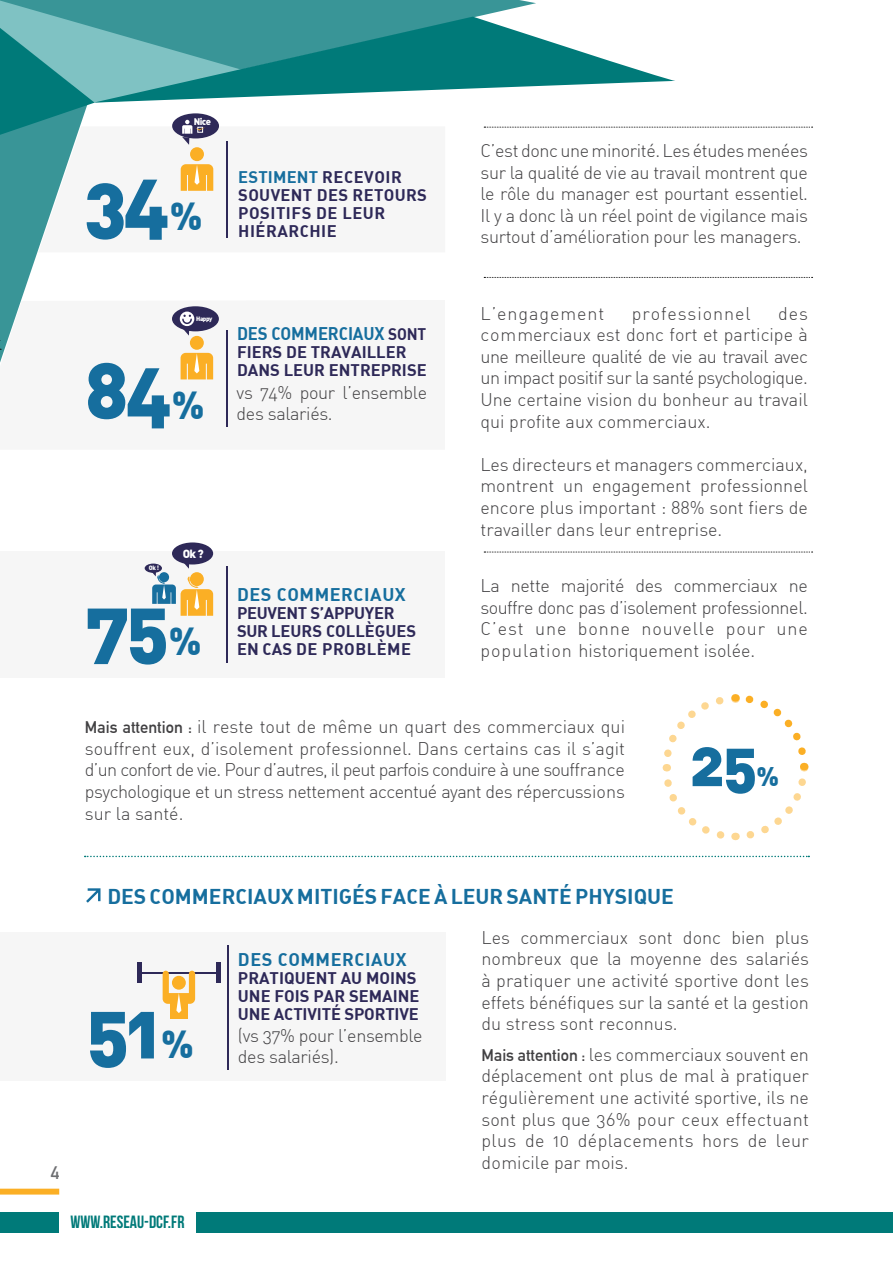
<style>
.page{position:relative;width:893px;height:1263px;background:#fff}
.page>*{position:absolute;margin:0;border:0;box-sizing:border-box;transform-origin:0 0}
.t1{font:78px "DIN Black Alternate";letter-spacing:-.06em;color:#166e9e}
.t2{font:62.7px "DIN Black Alternate";color:#166e9e}
.t3{font:26.4px "DIN Black Alternate";color:#166e9e}
.t4{font:21px "DIN Bold Alternate";color:#166e9e}
.t5{font:300 18px/21.6px "DIN Alternate";color:#414042;text-align:justify}
.t6{font:300 18px/21.6px "DIN Alternate";letter-spacing:-.02em;color:#414042}
.t7{font:18px "DIN Bold Alternate";letter-spacing:.03em;color:#166e9e}
.t8{font:300 18px "DIN Alternate";letter-spacing:.05em;color:#414042}
.t9{font:18px "DIN Bold Alternate";letter-spacing:-.01em;color:#166e9e;scale:.93 1}
.t10{font:17.7px "Bebas Neue";color:#007a79}
.t11{font:700 17.7px "DIN Alternate";color:#6d6e71}
.t12{font:16.5px/18px "DIN Bold Alternate";color:#2e2958}
.t13{font:16.5px/18px "DIN Bold Alternate";letter-spacing:.03em;color:#2e2958}
.t14{font:11.7px "DIN Black Alternate";color:#fff}
.t15{font:9.45px "DIN Black Alternate";color:#fff}
.t16{font:6.15px "DIN Black Alternate";letter-spacing:-.06em;color:#fff}
.s1{font-size:38.25px}
.s2{color:#166e9e}
.s3{font-size:16.5px;color:#2e2958}
.s4{font-weight:700;font-size:16.5px}
</style>
<div class="page">
<div style="left:0;top:1212px;width:893px;height:20px;background:#007a79"></div>
<svg style="left:315px;top:0;width:221px;height:17px;fill:#399597"></svg>
<svg style="left:315px;top:17px;width:360px;height:78px;fill:#007a79"></svg>
<div style="left:0;top:1189px;width:59px;height:5px;background:#fbaf25"></div>
<div style="left:59px;top:1210px;width:136px;height:24px;background:#fff"></div>
<svg style="left:86px;top:888px;width:15px;height:15px"></svg>
<hr style="left:226px;top:330px;width:2px;height:96px;background:#2e2958">
<svg style="left:0;top:0;width:315px;height:379px"></svg>
<div style="left:0;top:551px;width:445px;height:126px;background:#f6f6f6"></div>
<hr style="left:226px;top:566px;width:2px;height:96px;background:#2e2958">
<div style="left:172px;top:542px;width:41px;height:22px;background:#2e2958;border-radius:50%"></div>
<div style="left:145px;top:564px;width:17px;height:9px;background:#2e2958;border-radius:50%"></div>
<svg style="left:149px;top:551px;width:64px;height:65px"></svg>
<div style="left:0;top:932px;width:446px;height:149px;background:#f6f6f6"></div>
<hr style="left:227px;top:945px;width:1px;height:125px;background:#2e2958">
<hr style="left:142px;top:972px;width:74px;height:1px;background:#2e2958">
<div style="left:137px;top:962px;width:5px;height:21px;background:#2e2958"></div>
<div style="left:216px;top:962px;width:5px;height:21px;background:#2e2958"></div>
<div style="left:170px;top:1003px;width:18px;height:16px;background:#fbaf25"></div>
<svg style="left:163px;top:971px;width:32px;height:42px"></svg>
<svg style="left:484px;top:127px;width:329px;height:1px"></svg>
<svg style="left:484px;top:277px;width:329px;height:1px"></svg>
<svg style="left:484px;top:552px;width:329px;height:1px"></svg>
<svg style="left:662px;top:694px;width:147px;height:147px"></svg>
<svg style="left:85px;top:856px;width:724px;height:1px"></svg>
<p class="t15" style="left:194px;top:115px;width:19px">Nice</p>
<h1 class="t1" style="left:84px;top:150px;width:120px">34<span class="s1">%</span></h1>
<p class="t13" style="left:238px;top:167px;width:190px"><span class="s2">ESTIMENT</span> RECEVOI R<br>SOUVENT DES RETOURS<br>POSITI FS DE LEUR<br>HI ÉRARCHI E</p>
<p class="t16" style="left:196px;top:315px;width:18px">Happy</p>
<h1 class="t1" style="left:84px;top:338px;width:122px">84<span class="s1">%</span></h1>
<p class="t9" style="left:237px;top:321px;width:205px">DES COMMERCIAUX <span class="s3">SONT</span></p>
<p class="t12" style="left:237px;top:342px;width:191px">FI ERS DE TRAVAI LLER<br>DANS LEUR ENTREPRISE</p>
<p class="t6" style="left:237px;top:381px;width:192px">vs 74% pour l’ensemble des salariés.</p>
<p class="t16" style="left:149px;top:564px;width:12px">Ok !</p>
<p class="t14" style="left:183px;top:546px;width:22px">Ok ?</p>
<h1 class="t1" style="left:84px;top:575px;width:119px">75<span class="s1">%</span></h1>
<p class="t7" style="left:237px;top:582px;width:170px">DES COMMERCIAUX</p>
<p class="t12" style="left:237px;top:603px;width:181px">PEUVENT S’APPUYER<br>SUR LEURS COLLÈGUES<br>EN CAS DE PROBLÈME</p>
<p class="t5" style="left:480px;top:140px;width:329px">C’est donc une minorité. Les études menées sur la qualité de vie au travail montrent que le rôle du manager est pourtant essentiel.<br>Il y a donc là un réel point de vigilance mais surtout d’amélioration pour les managers.</p>
<p class="t8" style="left:480px;top:302px;width:125px">L’engagement</p>
<p class="t8" style="left:632px;top:302px;width:120px">professionnel</p>
<p class="t5" style="left:480px;top:302px;width:329px;text-indent:298px">des commerciaux est donc fort et participe à une meilleure qualité de vie au travail avec un impact positif sur la santé psychologique.<br>Une certaine vision du bonheur au travail qui profite aux commerciaux.</p>
<p class="t5" style="left:480px;top:453px;width:329px">Les directeurs et managers commerciaux, montrent un engagement professionnel encore plus important : 88% sont fiers de travailler dans leur entreprise.</p>
<p class="t5" style="left:480px;top:575px;width:329px">La nette majorité des commerciaux ne souffre donc pas d’isolement professionnel.<br>C’est une bonne nouvelle pour une population historiquement isolée.</p>
<p class="t5" style="left:85px;top:716px;width:542px"><span class="s4">Mais attention :</span> il reste tout de même un quart des commerciaux qui souffrent eux, d’isolement professionnel. Dans certains cas il s’agit d’un confort de vie. Pour d’autres, il peut parfois conduire à une souffrance psychologique et un stress nettement accentué ayant des répercussions sur la santé.</p>
<h2 class="t2" style="left:690px;top:721px;width:69px">25</h2>
<h3 class="t3" style="left:757px;top:759px;width:24px">%</h3>
<p class="t11" style="left:51px;top:1159px;width:10px">4</p>
<p class="t4" style="left:107px;top:883px;width:568px">DES COMMERCIAUX MITIGÉS FACE À LEUR SANTÉ PHYSIQUE</p>
<p class="t5" style="left:482px;top:926px;width:329px">Les commerciaux sont donc bien plus nombreux que la moyenne des salariés à pratiquer une activité sportive dont les effets bénéfiques sur la santé et la gestion du stress sont reconnus.</p>
<p class="t5" style="left:482px;top:1043px;width:329px"><span class="s4">Mais attention :</span> les commerciaux souvent en déplacement ont plus de mal à pratiquer régulièrement une activité sportive, ils ne sont plus que 36% pour ceux effectuant plus de 10 déplacements hors de leur domicile par mois.</p>
<p class="t7" style="left:238px;top:947px;width:170px">DES COMMERCIAUX</p>
<p class="t12" style="left:238px;top:968px;width:183px">PRATIQUENT AU MOI NS<br>UNE FOIS PAR SEMAI NE<br>UNE ACTIVITÉ SPORTIVE</p>
<p class="t6" style="left:238px;top:1024px;width:186px">(vs 37% pour l’ensemble des salariés).</p>
<h1 class="t1" style="left:85px;top:978px;width:110px">51<span class="s1">%</span></h1>
<p class="t10" style="left:71px;top:1212px;width:115px">WWW.RESEAU-DCF.FR</p>
</div>
